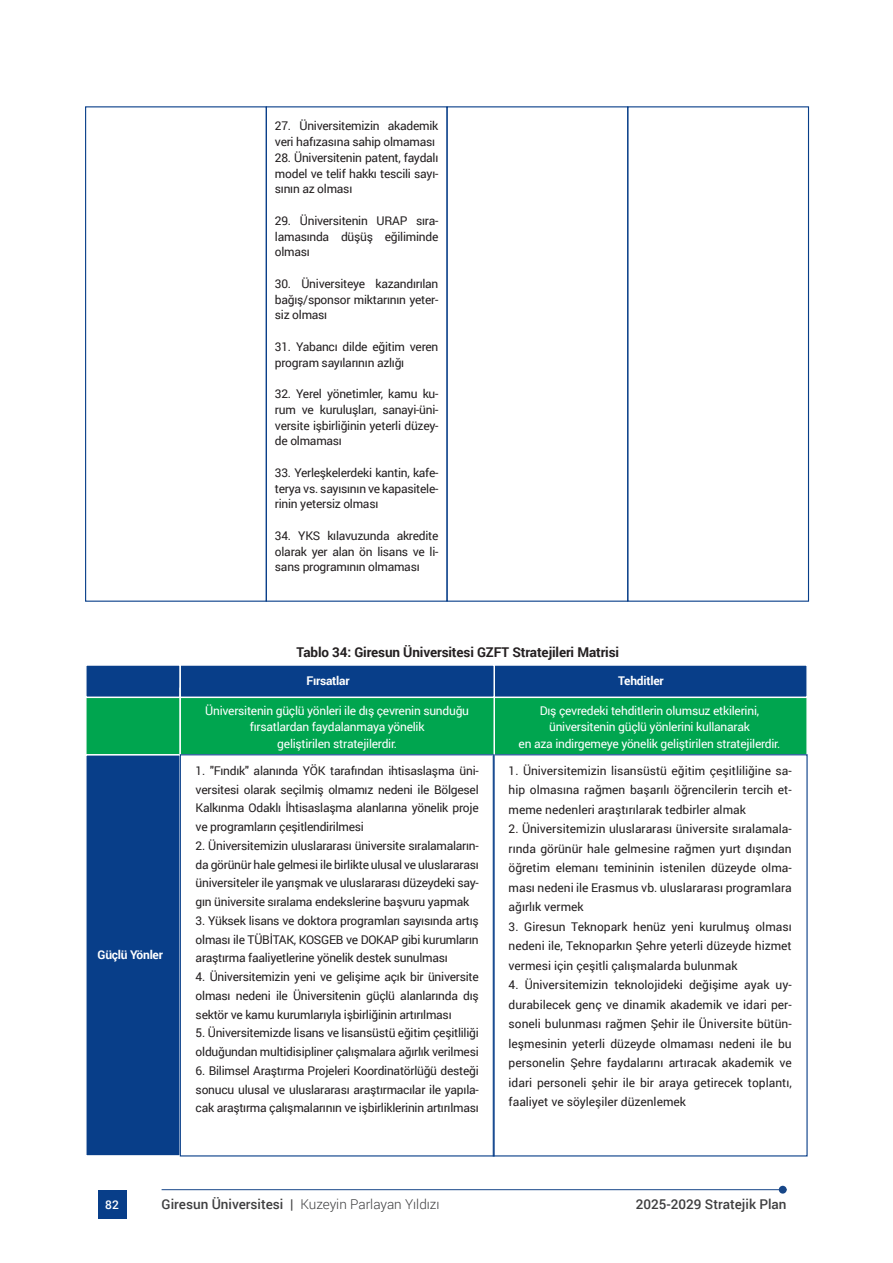
<style>
.page{position:relative;width:893px;height:1263px;background:#fff}
.page>*{position:absolute;margin:0;border:0;box-sizing:border-box;transform-origin:0 0}
.t1{font:700 13.5px "Roboto";letter-spacing:-.01em;color:#231f20}
.t2{font:300 13.5px "Roboto";color:#3e3e3f}
.t3{font:500 13.5px "Roboto";color:#3e3e3f}
.t4{font:12px/15.8px "Roboto";letter-spacing:-.02em;color:#231f20;text-align:justify}
.t5{font:12px/16.5px "Roboto";letter-spacing:-.02em;color:#fff;text-align:center}
.t6{font:700 12px "Roboto";letter-spacing:-.02em;color:#fff}
.t7{font:500 12px "Roboto";color:#fff}
.s1{font-weight:500}
</style>
<div class="page">
<hr style="left:162px;top:1189px;width:625px;height:1px;background:#174688">
<div style="left:98px;top:1190px;width:28px;height:29px;background:#083e89"></div>
<div style="left:779px;top:1186px;width:8px;height:7px;background:#174688;border-radius:50%"></div>
<div style="left:85px;top:106px;width:182px;height:496px;border:1px solid #083e89"></div>
<div style="left:266px;top:106px;width:182px;height:496px;border:1px solid #083e89"></div>
<div style="left:627px;top:106px;width:182px;height:496px;border:1px solid #083e89"></div>
<div style="left:85px;top:688px;width:96px;height:68px;background:#00a54f;border:2px solid #fff"></div>
<div style="left:85px;top:664px;width:96px;height:34px;background:#083e89;border:2px solid #fff"></div>
<div style="left:85px;top:754px;width:96px;height:403px;background:#083e89;border:2px solid #fff"></div>
<div style="left:492px;top:688px;width:316px;height:68px;background:#00a54f"></div>
<div style="left:492px;top:664px;width:316px;height:34px;background:#083e89;border:2px solid #fff"></div>
<div style="left:179px;top:688px;width:316px;height:68px;background:#00a54f;border:2px solid #fff"></div>
<div style="left:179px;top:664px;width:316px;height:34px;background:#083e89;border:2px solid #fff"></div>
<div style="left:180px;top:754px;width:315px;height:402px;border:1px solid #083e89"></div>
<p class="t4" style="left:275px;top:118px;width:165px">27. Üniversitemizin akademik veri hafızasına sahip olmaması</p>
<p class="t4" style="left:275px;top:149px;width:165px">28. Üniversitenin patent, faydalı model ve telif hakkı tescili sayı&shy;sının az olması</p>
<p class="t4" style="left:275px;top:212px;width:165px">29. Üniversitenin URAP sıra&shy;lamasında düşüş eğiliminde olması</p>
<p class="t4" style="left:275px;top:275px;width:165px">30. Üniversiteye kazandırılan bağış/sponsor miktarının yeter&shy;siz olması</p>
<p class="t4" style="left:275px;top:338px;width:165px">31. Yabancı dilde eğitim veren program sayılarının azlığı</p>
<p class="t4" style="left:275px;top:386px;width:165px">32. Yerel yönetimler, kamu ku&shy;rum ve kuruluşları, sanayi-üni&shy;versite işbirliğinin yeterli düzey&shy;de olmaması</p>
<p class="t4" style="left:275px;top:464px;width:165px">33. Yerleşkelerdeki kantin, kafe&shy;terya vs. sayısının ve kapasitele&shy;rinin yetersiz olması</p>
<p class="t4" style="left:275px;top:527px;width:165px">34. YKS kılavuzunda akredite olarak yer alan ön lisans ve li&shy;sans programının olmaması</p>
<p class="t1" style="left:296px;top:642px;width:324px">Tablo 34: Giresun Üniversitesi GZFT Stratejileri Matrisi</p>
<p class="t6" style="left:98px;top:947px;width:67px">Güçlü Yönler</p>
<p class="t6" style="left:306px;top:672px;width:45px">Fırsatlar</p>
<p class="t5" style="left:205px;top:702px;width:265px">Üniversitenin güçlü yönleri ile dış çevrenin sunduğu fırsatlardan faydalanmaya yönelik<br>geliştirilen stratejilerdir.</p>
<p class="t4" style="left:196px;top:761px;width:285px;line-height:18.8px">1. "Fındık" alanında YÖK tarafından ihtisaslaşma üni&shy;versitesi olarak seçilmiş olmamız nedeni ile Bölgesel Kalkınma Odaklı İhtisaslaşma alanlarına yönelik proje ve programların çeşitlendirilmesi</p>
<p class="t4" style="left:196px;top:836px;width:285px;line-height:18.8px">2. Üniversitemizin uluslararası üniversite sıralamaların&shy;da görünür hale gelmesi ile birlikte ulusal ve uluslararası üniversiteler ile yarışmak ve uluslararası düzeydeki say&shy;gın üniversite sıralama endekslerine başvuru yapmak</p>
<p class="t4" style="left:196px;top:911px;width:285px;line-height:18.8px">3. Yüksek lisans ve doktora programları sayısında artış olması ile TÜBİTAK, KOSGEB ve DOKAP gibi kurumların araştırma faaliyetlerine yönelik destek sunulması</p>
<p class="t4" style="left:196px;top:967px;width:285px;line-height:18.8px">4. Üniversitemizin yeni ve gelişime açık bir üniversite olması nedeni ile Üniversitenin güçlü alanlarında dış sektör ve kamu kurumlarıyla işbirliğinin artırılması</p>
<p class="t4" style="left:196px;top:1023px;width:285px;line-height:18.8px">5. Üniversitemizde lisans ve lisansüstü eğitim çeşitliliği olduğundan multidisipliner çalışmalara ağırlık verilmesi</p>
<p class="t4" style="left:196px;top:1061px;width:285px;line-height:18.8px">6. Bilimsel Araştırma Projeleri Koordinatörlüğü desteği sonucu ulusal ve uluslararası araştırmacılar ile yapıla&shy;cak araştırma çalışmalarının ve işbirliklerinin artırılması</p>
<p class="t6" style="left:618px;top:672px;width:47px">Tehditler</p>
<p class="t5" style="left:519px;top:702px;width:263px">Dış çevredeki tehditlerin olumsuz etkilerini, üniversitenin güçlü yönlerini kullanarak<br>en aza indirgemeye yönelik geliştirilen stratejilerdir.</p>
<p class="t4" style="left:509px;top:760px;width:285px;line-height:19.5px">1. Üniversitemizin lisansüstü eğitim çeşitliliğine sa&shy;hip olmasına rağmen başarılı öğrencilerin tercih et&shy;meme nedenleri araştırılarak tedbirler almak</p>
<p class="t4" style="left:509px;top:819px;width:285px;line-height:19.5px">2. Üniversitemizin uluslararası üniversite sıralamala&shy;rında görünür hale gelmesine rağmen yurt dışından öğretim elemanı temininin istenilen düzeyde olma&shy;ması nedeni ile Erasmus vb. uluslararası programlara ağırlık vermek</p>
<p class="t4" style="left:509px;top:916px;width:285px;line-height:19.5px">3. Giresun Teknopark henüz yeni kurulmuş olması nedeni ile, Teknoparkın Şehre yeterli düzeyde hizmet vermesi için çeşitli çalışmalarda bulunmak</p>
<p class="t4" style="left:509px;top:975px;width:285px;line-height:19.5px">4. Üniversitemizin teknolojideki değişime ayak uy&shy;durabilecek genç ve dinamik akademik ve idari per&shy;soneli bulunması rağmen Şehir ile Üniversite bütün&shy;leşmesinin yeterli düzeyde olmaması nedeni ile bu personelin Şehre faydalarını artıracak akademik ve idari personeli şehir ile bir araya getirecek toplantı, faaliyet ve söyleşiler düzenlemek</p>
<p class="t7" style="left:105px;top:1196px;width:15px">82</p>
<p class="t2" style="left:162px;top:1195px;width:279px"><span class="s1">Giresun Üniversitesi |</span> Kuzeyin Parlayan Yıldızı</p>
<p class="t3" style="left:636px;top:1195px;width:152px">2025-2029 Stratejik Plan</p>
</div>
